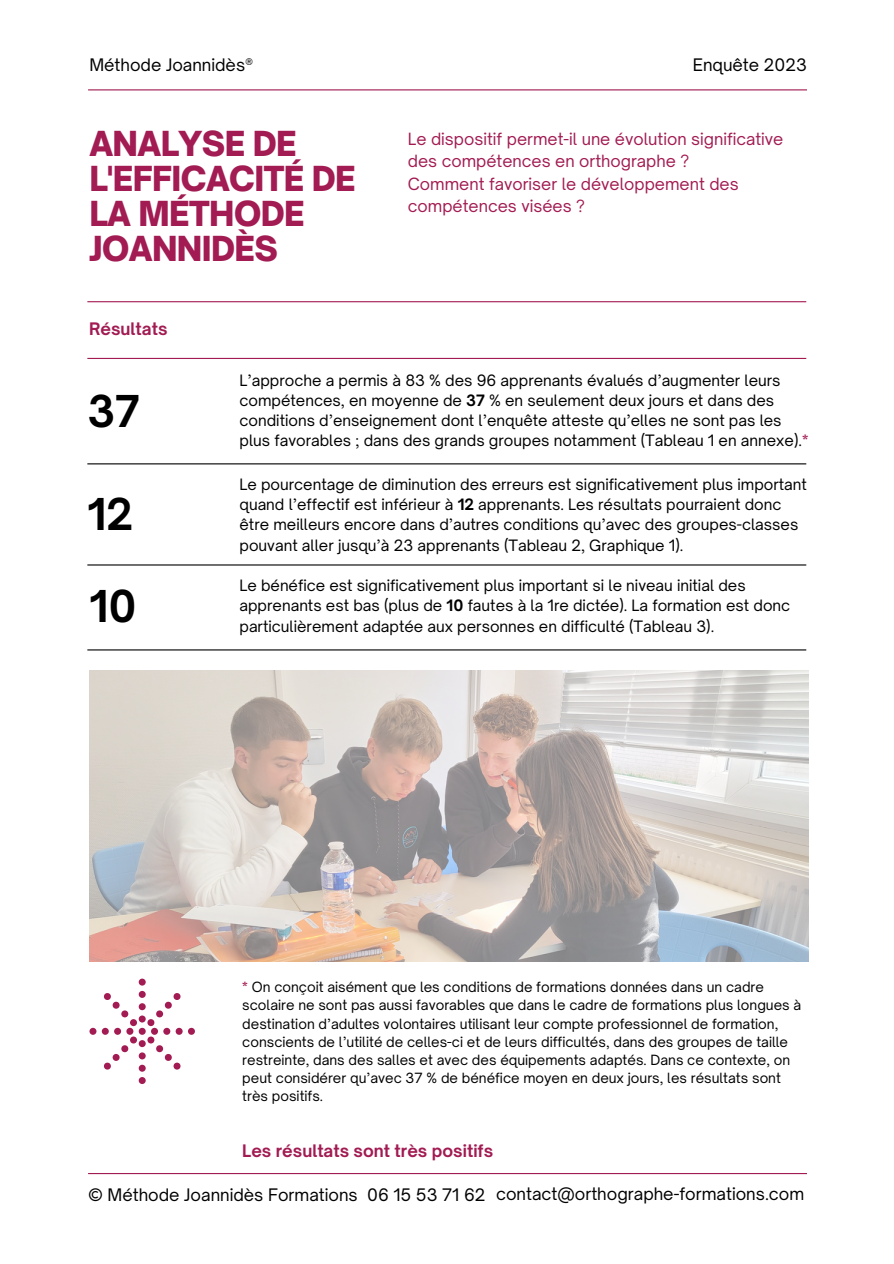
<style>
.page{position:relative;width:894px;height:1264px;background:#fff}
.page>*{position:absolute;margin:0;border:0;box-sizing:border-box;transform-origin:0 0}
.t1{font:700 42px "Open Sauce One";color:#000001}
.t2{font:900 33px/34.8px "Open Sauce One";letter-spacing:-.02em;color:#a21b52}
.t3{font:16.5px "Open Sauce One";color:#000001}
.t4{font:700 16.5px "Open Sauce One";color:#a21b52}
.t5{font:16.05px/22.5px "Open Sauce One";color:#a21b52}
.t6{font:15px/20.2px "Open Sauce One";color:#000001}
.t7{font:13.5px/18px "Open Sauce One";color:#000001}
.s1{font-weight:700}
.s2{font-weight:700;color:#a21b52}
</style>
<div class="page">
<img style="left:89px;top:670px;width:719px;height:291px">
<hr style="left:88px;top:89px;width:718px;height:1px;background:#a21b52">
<hr style="left:87px;top:463px;width:719px;height:1px;background:#000001">
<hr style="left:87px;top:564px;width:719px;height:1px;background:#000001">
<hr style="left:87px;top:649px;width:719px;height:1px;background:#000001">
<hr style="left:87px;top:358px;width:719px;height:1px;background:#a21b52">
<svg style="left:89px;top:978px;width:106px;height:106px"></svg>
<hr style="left:88px;top:1172px;width:718px;height:2px;background:#a21b52">
<hr style="left:87px;top:301px;width:719px;height:1px;background:#a21b52">
<p class="t3" style="left:89px;top:54px;width:165px">Méthode Joannidès®</p>
<h3 class="t2" style="left:89px;top:126px;width:268px">ANALYSE DE<br>L'EFFICACITÉ DE<br>LA MÉTHODE<br>JOANNIDÈS</h3>
<h3 class="t4" style="left:89px;top:318px;width:80px">Résultats</h3>
<p class="t3" style="left:692px;top:54px;width:115px">Enquête 2023</p>
<h3 class="t5" style="left:408px;top:127px;width:377px">Le dispositif permet-il une évolution significative des compétences en orthographe ?<br>Comment favoriser le développement des compétences visées ?</h3>
<h3 class="t1" style="left:87px;top:385px;width:54px">37</h3>
<p class="t1" style="left:87px;top:487px;width:48px">12</p>
<h3 class="t1" style="left:89px;top:580px;width:49px">10</h3>
<p class="t6" style="left:239px;top:370px;width:570px">L’approche a permis à 83 % des 96 apprenants évalués d’augmenter leurs compétences, en moyenne de <span class="s1">37</span> % en seulement deux jours et dans des conditions d’enseignement dont l’enquête atteste qu’elles ne sont pas les plus favorables ; dans des grands groupes notamment (Tableau 1 en annexe).<span class="s2">*</span></p>
<p class="t6" style="left:239px;top:474px;width:569px">Le pourcentage de diminution des erreurs est significativement plus important quand l’effectif est inférieur à <span class="s1">12</span> apprenants. Les résultats pourraient donc être meilleurs encore dans d’autres conditions qu’avec des groupes-classes pouvant aller jusqu’à 23 apprenants (Tableau 2, Graphique 1).</p>
<h2 class="t6" style="left:239px;top:575px;width:552px">Le bénéfice est significativement plus important si le niveau initial des apprenants est bas (plus de <span class="s1">10</span> fautes à la 1re dictée). La formation est donc particulièrement adaptée aux personnes en difficulté (Tableau 3).</h2>
<h1 class="t7" style="left:242px;top:978px;width:560px"><span class="s2">*</span> On conçoit aisément que les conditions de formations données dans un cadre scolaire ne sont pas aussi favorables que dans le cadre de formations plus longues à destination d’adultes volontaires utilisant leur compte professionnel de formation, conscients de l’utilité de celles-ci et de leurs difficultés, dans des groupes de taille restreinte, dans des salles et avec des équipements adaptés. Dans ce contexte, on peut considérer qu’avec 37 % de bénéfice moyen en deux jours, les résultats sont très positifs.</h1>
<h2 class="t4" style="left:242px;top:1140px;width:252px">Les résultats sont très positifs</h2>
<h3 class="t3" style="left:88px;top:1184px;width:271px">© Méthode Joannidès Formations</h3>
<h3 class="t3" style="left:367px;top:1184px;width:120px">06 15 53 71 62</h3>
<h3 class="t3" style="left:496px;top:1183px;width:309px">contact@orthographe-formations.com</h3>
</div>
